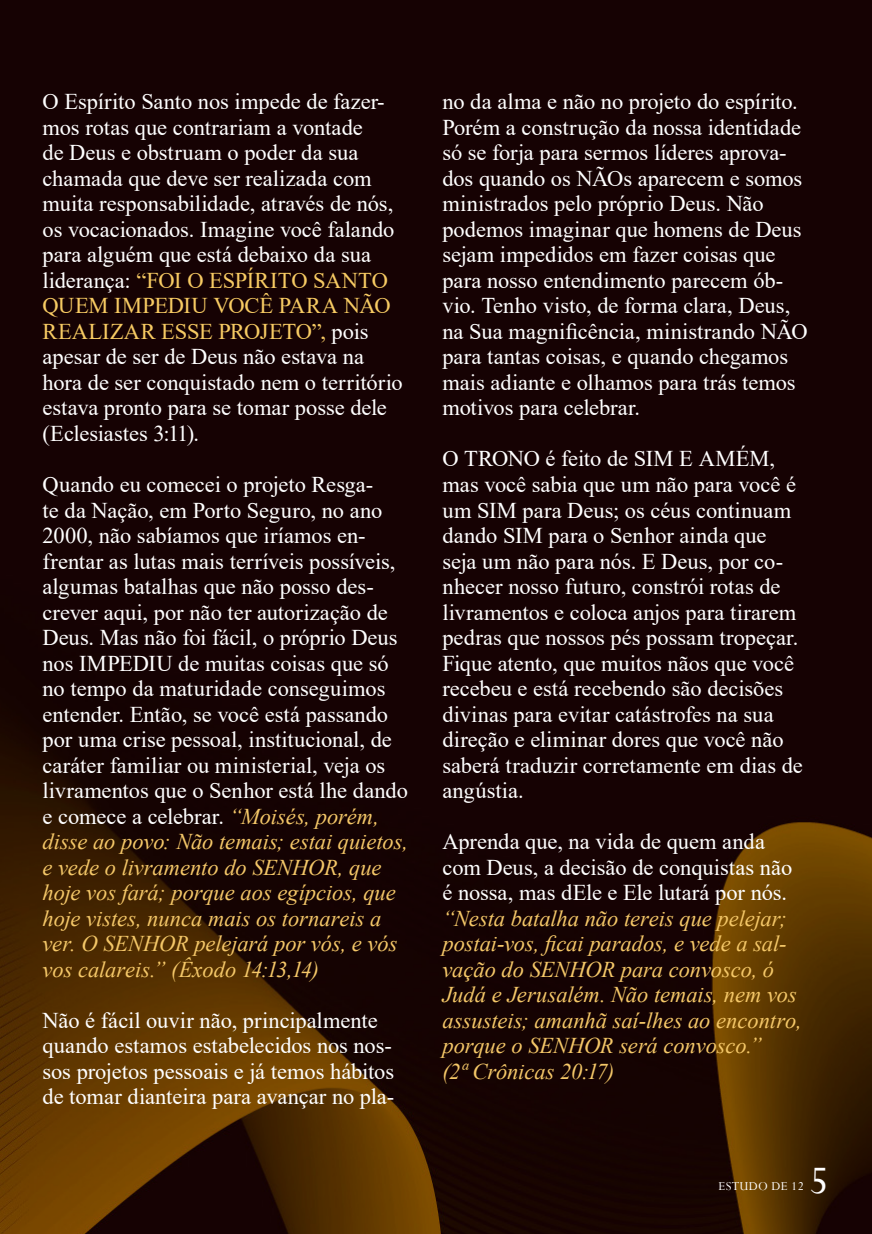
<style>
.page{position:relative;width:872px;height:1234px;background:#fff}
.page>*{position:absolute;margin:0;border:0;box-sizing:border-box;transform-origin:0 0}
.t1{font:43.5px "Perpetua";color:#fff}
.Texto{font:22.5px/25.5px "Times New Roman";color:#fff}
.Texto-2{font:italic 22.5px/25.5px "Times New Roman";color:#f4c768}
.t2{font:13.5px "Perpetua";letter-spacing:.02em;color:#fff}
.s1{color:#f7cb63}
.s2{font-style:italic;color:#f4c768}
.s3{font-style:normal;color:#fff}
</style>
<div class="page">
<img style="left:0;top:0;width:872px;height:1233px">
<p class="Texto" style="left:43px;top:88px;width:362px">O Espírito Santo nos impede de fazer&shy;mos rotas que contrariam a vontade<br>de Deus e obstruam o poder da sua chamada que deve ser realizada com muita responsabilidade, através de nós, os vocacionados. Imagine você falando para alguém que está debaixo da sua liderança: <span class="s1">“FOI O ESPÍRITO SANTO QUEM IMPEDIU VOCÊ PARA NÃO REALIZAR ESSE PROJETO”,</span> pois apesar de ser de Deus não estava na hora de ser conquistado nem o território estava pronto para se tomar posse dele (Eclesiastes 3:11).</p>
<p class="Texto" style="left:43px;top:471px;width:367px">Quando eu comecei o projeto Resga-<br>te da Nação, em Porto Seguro, no ano 2000, não sabíamos que iríamos en&shy;frentar as lutas mais terríveis possíveis, algumas batalhas que não posso des&shy;crever aqui, por não ter autorização de Deus. Mas não foi fácil, o próprio Deus nos IMPEDIU de muitas coisas que só no tempo da maturidade conseguimos entender. Então, se você está passando por uma crise pessoal, institucional, de caráter familiar ou ministerial, veja os livramentos que o Senhor está lhe dando e comece a celebrar. <span class="s2">“Moisés, porém, disse ao povo: Não temais; estai quietos, e vede o livramento do SENHOR, que hoje vos fará; porque aos egípcios, que hoje vistes, nunca mais os tornareis a ver. O SENHOR pelejará por vós, e vós vos calareis.” (Êxodo 14:13,14)</span></p>
<p class="Texto" style="left:43px;top:1006px;width:353px">Não é fácil ouvir não, principalmente quando estamos estabelecidos nos nos&shy;sos projetos pessoais e já temos hábitos de tomar dianteira para avançar no pla-</p>
<p class="Texto" style="left:442px;top:88px;width:367px">no da alma e não no projeto do espírito.<br>Porém a construção da nossa identidade só se forja para sermos líderes aprova&shy;dos quando os NÃOs aparecem e somos ministrados pelo próprio Deus. Não podemos imaginar que homens de Deus sejam impedidos em fazer coisas que para nosso entendimento parecem ób&shy;vio. Tenho visto, de forma clara, Deus, na Sua magnificência, ministrando NÃO para tantas coisas, e quando chegamos mais adiante e olhamos para trás temos motivos para celebrar.</p>
<p class="Texto" style="left:442px;top:445px;width:362px">O TRONO é feito de SIM E AMÉM, mas você sabia que um não para você é um SIM para Deus; os céus continuam dando SIM para o Senhor ainda que seja um não para nós. E Deus, por co&shy;nhecer nosso futuro, constrói rotas de livramentos e coloca anjos para tirarem pedras que nossos pés possam tropeçar.<br>Fique atento, que muitos nãos que você recebeu e está recebendo são decisões divinas para evitar catástrofes na sua direção e eliminar dores que você não saberá traduzir corretamente em dias de angústia.</p>
<p class="Texto-2" style="left:442px;top:828px;width:361px"><span class="s3">Aprenda que, na vida de quem anda com Deus, a decisão de conquistas não é nossa, mas dEle e Ele lutará por nós. </span>“Nesta batalha não tereis que pelejar; postai-vos, ficai parados, e vede a sal&shy;vação do SENHOR para convosco, ó Judá e Jerusalém. Não temais, nem vos assusteis; amanhã saí-lhes ao encontro, porque o SENHOR será convosco.”</p>
<p class="Texto-2" style="left:442px;top:1057px;width:174px">(2ª Crônicas 20:17)</p>
<p class="t2" style="left:718px;top:1177px;width:87px">ESTUDO DE 12</p>
<p class="t1" style="left:809px;top:1152px;width:21px">5</p>
</div>
